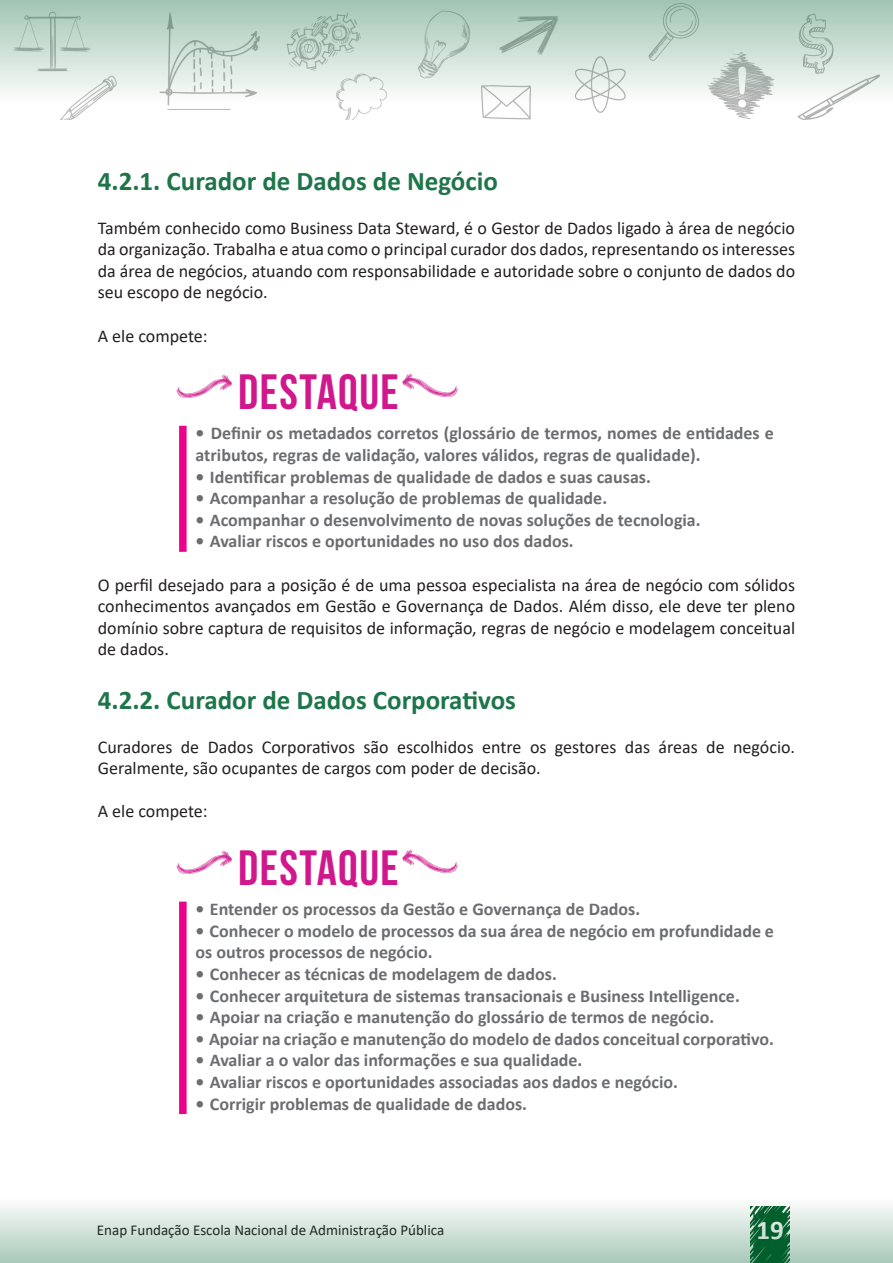
<style>
.page{position:relative;width:893px;height:1263px;background:#fff}
.page>*{position:absolute;margin:0;border:0;box-sizing:border-box;transform-origin:0 0}
.t1{font:49.5px "Bebas Neue";letter-spacing:.03em;color:#d0188c}
.Sub-titulo{font:700 27px "Calibri";color:#1d7549}
.t2{font:700 27px "Calibri";color:#fff}
.Destaque_texto{font:700 18px/21.6px "Calibri";color:#6c6d70}
.texto{font:18px/21.6px "Calibri";color:#231f20;text-align:justify}
.t3{font:15px "Calibri";color:#231f20}
</style>
<div class="page">
<svg style="left:0;top:0;width:893px;height:120px"></svg>
<svg style="left:0;top:1205px;width:893px;height:58px;background:#c6dbd0"></svg>
<div style="left:179px;top:426px;width:8px;height:126px;background:#ed028c"></div>
<div style="left:179px;top:902px;width:8px;height:212px;background:#ed028c"></div>
<p class="Sub-titulo" style="left:98px;top:162px;width:402px">4.2.1. Curador de Dados de Negócio</p>
<p class="texto" style="left:98px;top:216px;width:699px">Também conhecido como Business Data Steward, é o Gestor de Dados ligado à área de negócio da organização. Trabalha e atua como o principal curador dos dados, representando os interesses da área de negócios, atuando com responsabilidade e autoridade sobre o conjunto de dados do seu escopo de negócio.</p>
<p class="texto" style="left:98px;top:324px;width:111px">A ele compete:</p>
<p class="t1" style="left:177px;top:365px;width:223px"><sup>h,</sup> DESTAQUE</p>
<p class="Destaque_texto" style="left:196px;top:422px;width:580px">• Definir os metadados corretos (glossário de termos, nomes de entidades e atributos, regras de validação, valores válidos, regras de qualidade).</p>
<p class="Destaque_texto" style="left:196px;top:465px;width:457px">• Identificar problemas de qualidade de dados e suas causas.</p>
<p class="Destaque_texto" style="left:196px;top:487px;width:413px">• Acompanhar a resolução de problemas de qualidade.</p>
<p class="Destaque_texto" style="left:196px;top:509px;width:507px">• Acompanhar o desenvolvimento de novas soluções de tecnologia.</p>
<p class="Destaque_texto" style="left:196px;top:530px;width:380px">• Avaliar riscos e oportunidades no uso dos dados.</p>
<p class="texto" style="left:98px;top:573px;width:699px">O perfil desejado para a posição é de uma pessoa especialista na área de negócio com sólidos conhecimentos avançados em Gestão e Governança de Dados. Além disso, ele deve ter pleno domínio sobre captura de requisitos de informação, regras de negócio e modelagem conceitual de dados.</p>
<p class="Sub-titulo" style="left:98px;top:681px;width:420px">4.2.2. Curador de Dados Corporativos</p>
<p class="texto" style="left:98px;top:735px;width:699px">Curadores de Dados Corporativos são escolhidos entre os gestores das áreas de negócio.<br>Geralmente, são ocupantes de cargos com poder de decisão.</p>
<p class="texto" style="left:98px;top:800px;width:111px">A ele compete:</p>
<p class="t1" style="left:177px;top:840px;width:223px"><sup>h,</sup> DESTAQUE</p>
<p class="Destaque_texto" style="left:196px;top:898px;width:446px">• Entender os processos da Gestão e Governança de Dados.</p>
<p class="Destaque_texto" style="left:196px;top:920px;width:580px">• Conhecer o modelo de processos da sua área de negócio em profundidade e os outros processos de negócio.</p>
<p class="Destaque_texto" style="left:196px;top:963px;width:363px">• Conhecer as técnicas de modelagem de dados.</p>
<p class="Destaque_texto" style="left:196px;top:984px;width:546px">• Conhecer arquitetura de sistemas transacionais e Business Intelligence.</p>
<p class="Destaque_texto" style="left:196px;top:1006px;width:520px">• Apoiar na criação e manutenção do glossário de termos de negócio.</p>
<p class="Destaque_texto" style="left:196px;top:1028px;width:580px">• Apoiar na criação e manutenção do modelo de dados conceitual corporativo.</p>
<p class="Destaque_texto" style="left:196px;top:1049px;width:388px">• Avaliar a o valor das informações e sua qualidade.</p>
<p class="Destaque_texto" style="left:196px;top:1071px;width:484px">• Avaliar riscos e oportunidades associadas aos dados e negócio.</p>
<p class="Destaque_texto" style="left:196px;top:1092px;width:333px">• Corrigir problemas de qualidade de dados.</p>
<p class="t3" style="left:97px;top:1220px;width:349px">Enap Fundação Escola Nacional de Administração Pública</p>
<h2 class="t2" style="left:757px;top:1210px;width:29px">19</h2>
</div>
